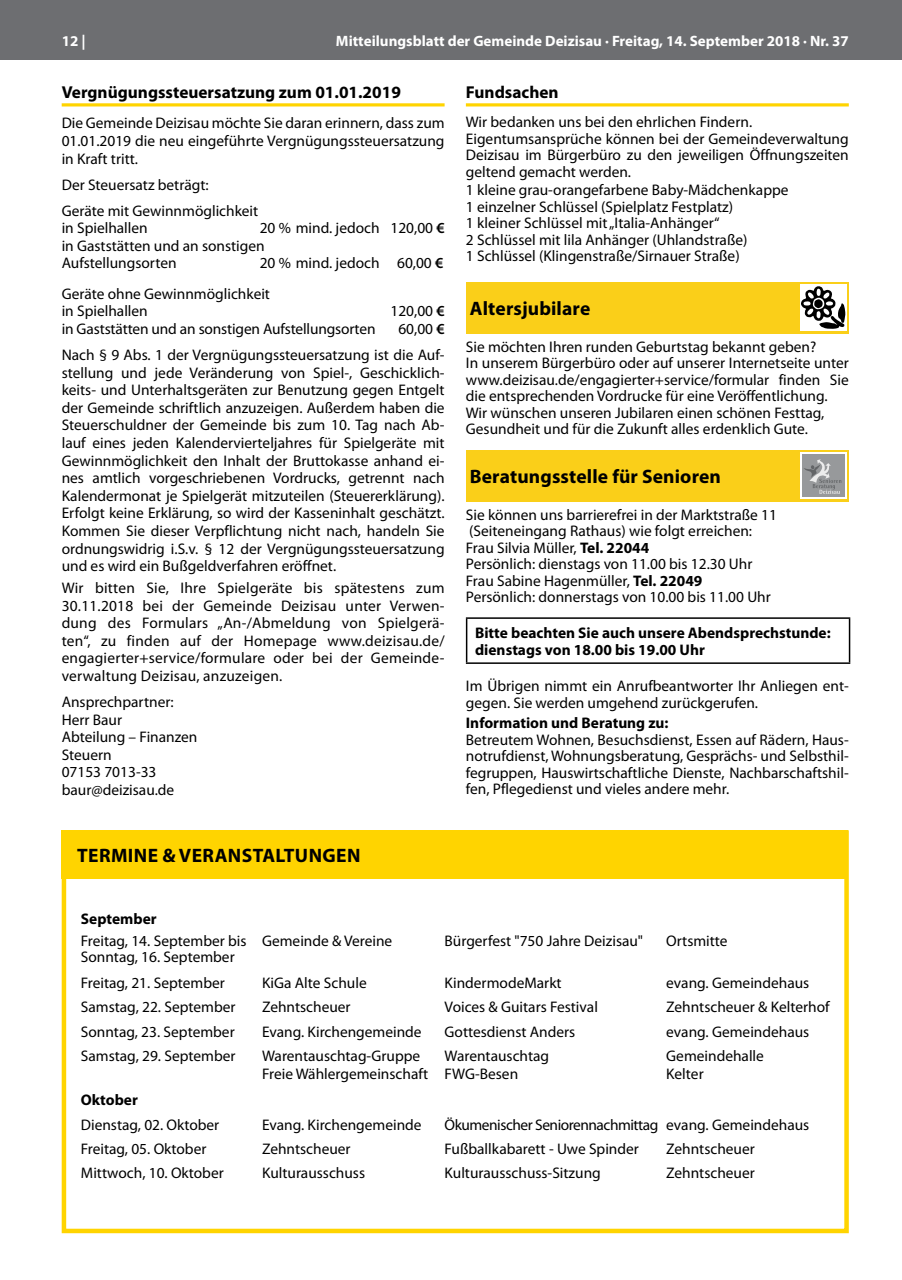
<style>
.page{position:relative;width:902px;height:1280px;background:#fff}
.page>*{position:absolute;margin:0;border:0;box-sizing:border-box;transform-origin:0 0}
.t1{font:700 19.5px "Myriad Pro";letter-spacing:.005em;color:#000}
.t2{font:700 17.25px "Myriad Pro";color:#000}
.t3{font:15.3px/17.5px "Myriad Pro";color:#000}
.t4{font:700 15.3px/16.5px "Myriad Pro";color:#000}
.t5{font:15.3px "Myriad Pro";letter-spacing:-.03em;color:#000}
.t6{font:700 15px "Myriad Pro";color:#fff}
.s1{font-weight:700}
.s2{font-weight:600}
</style>
<div class="page">
<div style="left:0;top:0;width:901px;height:60px;background:#6d6e71"></div>
<hr style="left:62px;top:103px;width:382px;height:3px;background:#ffd400">
<hr style="left:466px;top:103px;width:382px;height:3px;background:#ffd400">
<div style="left:466px;top:282px;width:382px;height:51px;background:#facf19"></div>
<div style="left:799px;top:284px;width:47px;height:47px;background:#fff"></div>
<svg style="left:801px;top:286px;width:44px;height:43px"></svg>
<div style="left:466px;top:450px;width:382px;height:51px;background:#facf19"></div>
<div style="left:799px;top:452px;width:47px;height:47px;background:linear-gradient(to bottom,#fff,#fff)"></div>
<div style="left:802px;top:454px;width:42px;height:43px;background:#97999b"></div>
<svg style="left:804px;top:459px;width:37px;height:35px"></svg>
<hr style="left:466px;top:617px;width:384px;height:2px;background:#000">
<hr style="left:466px;top:619px;width:1px;height:43px;background:#000">
<hr style="left:848px;top:619px;width:2px;height:43px;background:#000">
<hr style="left:466px;top:662px;width:384px;height:2px;background:#000">
<div style="left:62px;top:830px;width:786px;height:403px;border:4px solid #ffd400"></div>
<div style="left:61px;top:830px;width:787px;height:49px;background:#ffd400"></div>
<p class="t6" style="left:62px;top:31px;width:25px">12 |</p>
<p class="t6" style="left:336px;top:31px;width:514px">Mitteilungsblatt der Gemeinde Deizisau · Freitag, 14. September 2018 · Nr. 37</p>
<p class="t2" style="left:62px;top:81px;width:341px">Vergnügungssteuersatzung zum 01.01.2019</p>
<p class="t3" style="left:62px;top:114px;width:384px;text-align:justify">Die Gemeinde Deizisau möchte Sie daran erinnern, dass zum 01.01.2019 die neu eingeführte Vergnügungssteuersatzung in Kraft tritt.</p>
<p class="t3" style="left:62px;top:171px;width:198px;line-height:26.1px">Der Steuersatz beträgt:<br>Geräte mit Gewinnmöglichkeit</p>
<p class="t3" style="left:62px;top:219px;width:88px">in Spielhallen</p>
<p class="t2" style="left:466px;top:81px;width:94px">Fundsachen</p>
<p class="t3" style="left:466px;top:114px;width:384px;line-height:16.5px">Wir bedanken uns bei den ehrlichen Findern.<br>Eigentumsansprüche können bei der Gemeindeverwaltung Deizisau im Bürgerbüro zu den jeweiligen Öffnungszeiten geltend gemacht werden.</p>
<p class="t3" style="left:466px;top:182px;width:324px;line-height:16.5px">1 kleine grau-orangefarbene Baby-Mädchenkappe 1 einzelner Schlüssel (Spielplatz Festplatz)<br>1 kleiner Schlüssel mit „Italia-Anhänger“<br>2 Schlüssel mit lila Anhänger (Uhlandstraße)<br>1 Schlüssel (Klingenstraße/Sirnauer Straße)</p>
<p class="t1" style="left:470px;top:297px;width:122px">Altersjubilare</p>
<p class="t3" style="left:466px;top:338px;width:384px;line-height:16.5px">Sie möchten Ihren runden Geburtstag bekannt geben?<br>In unserem Bürgerbüro oder auf unserer Internetseite unter www.deizisau.de/engagierter+service/formular finden Sie die entsprechenden Vordrucke für eine Veröffentlichung.<br>Wir wünschen unseren Jubilaren einen schönen Festtag, Gesundheit und für die Zukunft alles erdenklich Gute.</p>
<p class="t1" style="left:470px;top:465px;width:252px">Beratungsstelle für Senioren</p>
<p class="t3" style="left:466px;top:506px;width:312px;line-height:16.5px">Sie können uns barrierefrei in der Marktstraße 11 (Seiteneingang Rathaus) wie folgt erreichen:<br>Frau Silvia Müller, <span class="s1">Tel. 22044<br></span>Persönlich: dienstags von 11.00 bis 12.30 Uhr Frau Sabine Hagenmüller, <span class="s1">Tel. 22049<br></span>Persönlich: donnerstags von 10.00 bis 11.00 Uhr</p>
<p class="t4" style="left:475px;top:624px;width:357px">Bitte beachten Sie auch unsere Abendsprechstunde: dienstags von 18.00 bis 19.00 Uhr</p>
<p class="t3" style="left:466px;top:677px;width:384px;line-height:16.5px">Im Übrigen nimmt ein Anrufbeantworter Ihr Anliegen ent&shy;gegen. Sie werden umgehend zurückgerufen.</p>
<p class="t4" style="left:466px;top:714px;width:204px">Information und Beratung zu:</p>
<p class="t3" style="left:466px;top:731px;width:384px;line-height:16.5px;text-align:justify">Betreutem Wohnen, Besuchsdienst, Essen auf Rädern, Haus&shy;notrufdienst, Wohnungsberatung, Gesprächs- und Selbsthil&shy;fegruppen, Hauswirtschaftliche Dienste, Nachbarschaftshil&shy;fen, Pflegedienst und vieles andere mehr.</p>
<p class="t3" style="left:62px;top:219px;width:384px;text-indent:198px">20 % mind. jedoch 120,00 <span class="s2">€ </span>in Gaststätten und an sonstigen<br>Aufstellungsorten</p>
<p class="t3" style="left:62px;top:248px;width:383px;line-height:30.3px;text-indent:198px">20 % mind. jedoch 60,00 <span class="s2">€<br></span>Geräte ohne Gewinnmöglichkeit</p>
<p class="t3" style="left:62px;top:302px;width:88px">in Spielhallen</p>
<p class="t3" style="left:390px;top:302px;width:56px">120,00 <span class="s2">€</span></p>
<p class="t3" style="left:62px;top:320px;width:315px">in Gaststätten und an sonstigen Aufstellungsorten</p>
<p class="t3" style="left:62px;top:316px;width:384px;line-height:26.1px;text-align:right">60,00 <span class="s2">€<br></span>Nach § 9 Abs. 1 der Vergnügungssteuersatzung ist die Auf-</p>
<p class="t3" style="left:62px;top:364px;width:384px;text-align:justify">stellung und jede Veränderung von Spiel-, Geschicklich&shy;keits- und Unterhaltsgeräten zur Benutzung gegen Entgelt der Gemeinde schriftlich anzuzeigen. Außerdem haben die Steuerschuldner der Gemeinde bis zum 10. Tag nach Ab&shy;lauf eines jeden Kalendervierteljahres für Spielgeräte mit Gewinnmöglichkeit den Inhalt der Bruttokasse anhand ei&shy;nes amtlich vorgeschriebenen Vordrucks, getrennt nach Kalendermonat je Spielgerät mitzuteilen (Steuererklärung).<br>Erfolgt keine Erklärung, so wird der Kasseninhalt geschätzt.<br>Kommen Sie dieser Verpflichtung nicht nach, handeln Sie ordnungswidrig i.S.v. § 12 der Vergnügungssteuersatzung und es wird ein Bußgeldverfahren eröffnet.</p>
<p class="t3" style="left:62px;top:579px;width:384px;text-align:justify">Wir bitten Sie, Ihre Spielgeräte bis spätestens zum 30.11.2018 bei der Gemeinde Deizisau unter Verwen&shy;dung des Formulars „An-/Abmeldung von Spielgerä&shy;ten“, zu finden auf der Homepage www.deizisau.de/ engagierter+service/formulare oder bei der Gemeinde&shy;verwaltung Deizisau, anzuzeigen.</p>
<p class="t3" style="left:62px;top:693px;width:137px">Ansprechpartner:<br>Herr Baur<br>Abteilung – Finanzen<br>Steuern<br>07153 7013-33 baur@deizisau.de</p>
<p class="t1" style="left:77px;top:842px;width:285px">TERMINE &amp; VERANSTALTUNGEN</p>
<p class="t4" style="left:81px;top:910px;width:77px">September</p>
<p class="t3" style="left:81px;top:932px;width:313px">Freitag, 14. September bis Gemeinde &amp; Vereine</p>
<p class="t3" style="left:444px;top:932px;width:200px">Bürgerfest "750 Jahre Deizisau"</p>
<p class="t3" style="left:666px;top:932px;width:63px">Ortsmitte</p>
<p class="t3" style="left:81px;top:943px;width:155px;line-height:26.4px">Sonntag, 16. September<br>Freitag, 21. September</p>
<p class="t3" style="left:262px;top:974px;width:106px">KiGa Alte Schule</p>
<p class="t3" style="left:444px;top:974px;width:118px">KindermodeMarkt</p>
<p class="t3" style="left:666px;top:974px;width:145px">evang. Gemeindehaus</p>
<p class="t3" style="left:81px;top:998px;width:156px">Samstag, 22. September</p>
<p class="t3" style="left:262px;top:998px;width:90px">Zehntscheuer</p>
<p class="t3" style="left:444px;top:998px;width:155px">Voices &amp; Guitars Festival</p>
<p class="t3" style="left:666px;top:998px;width:165px">Zehntscheuer &amp; Kelterhof</p>
<p class="t3" style="left:81px;top:1022px;width:155px">Sonntag, 23. September</p>
<p class="t3" style="left:262px;top:1022px;width:161px">Evang. Kirchengemeinde</p>
<p class="t3" style="left:444px;top:1022px;width:132px">Gottesdienst Anders</p>
<p class="t3" style="left:666px;top:1022px;width:145px">evang. Gemeindehaus</p>
<p class="t3" style="left:81px;top:1047px;width:156px">Samstag, 29. September</p>
<p class="t3" style="left:262px;top:1047px;width:160px">Warentauschtag-Gruppe</p>
<p class="t3" style="left:444px;top:1047px;width:106px">Warentauschtag</p>
<p class="t3" style="left:666px;top:1047px;width:99px">Gemeindehalle</p>
<p class="t3" style="left:262px;top:1065px;width:257px">Freie Wählergemeinschaft FWG-Besen</p>
<p class="t3" style="left:666px;top:1065px;width:39px">Kelter</p>
<p class="t4" style="left:81px;top:1091px;width:59px">Oktober</p>
<p class="t3" style="left:81px;top:1115px;width:140px">Dienstag, 02. Oktober</p>
<p class="t3" style="left:262px;top:1115px;width:161px">Evang. Kirchengemeinde</p>
<p class="t5" style="left:444px;top:1115px;width:366px">Ökumenischer Seniorennachmittag evang. Gemeindehaus</p>
<p class="t3" style="left:81px;top:1140px;width:127px">Freitag, 05. Oktober</p>
<p class="t3" style="left:262px;top:1140px;width:90px">Zehntscheuer</p>
<p class="t3" style="left:444px;top:1140px;width:196px">Fußballkabarett - Uwe Spinder</p>
<p class="t3" style="left:666px;top:1140px;width:90px">Zehntscheuer</p>
<p class="t3" style="left:81px;top:1164px;width:144px">Mittwoch, 10. Oktober</p>
<p class="t3" style="left:262px;top:1164px;width:104px">Kulturausschuss</p>
<p class="t3" style="left:444px;top:1164px;width:158px">Kulturausschuss-Sitzung</p>
<p class="t3" style="left:666px;top:1164px;width:90px">Zehntscheuer</p>
</div>
